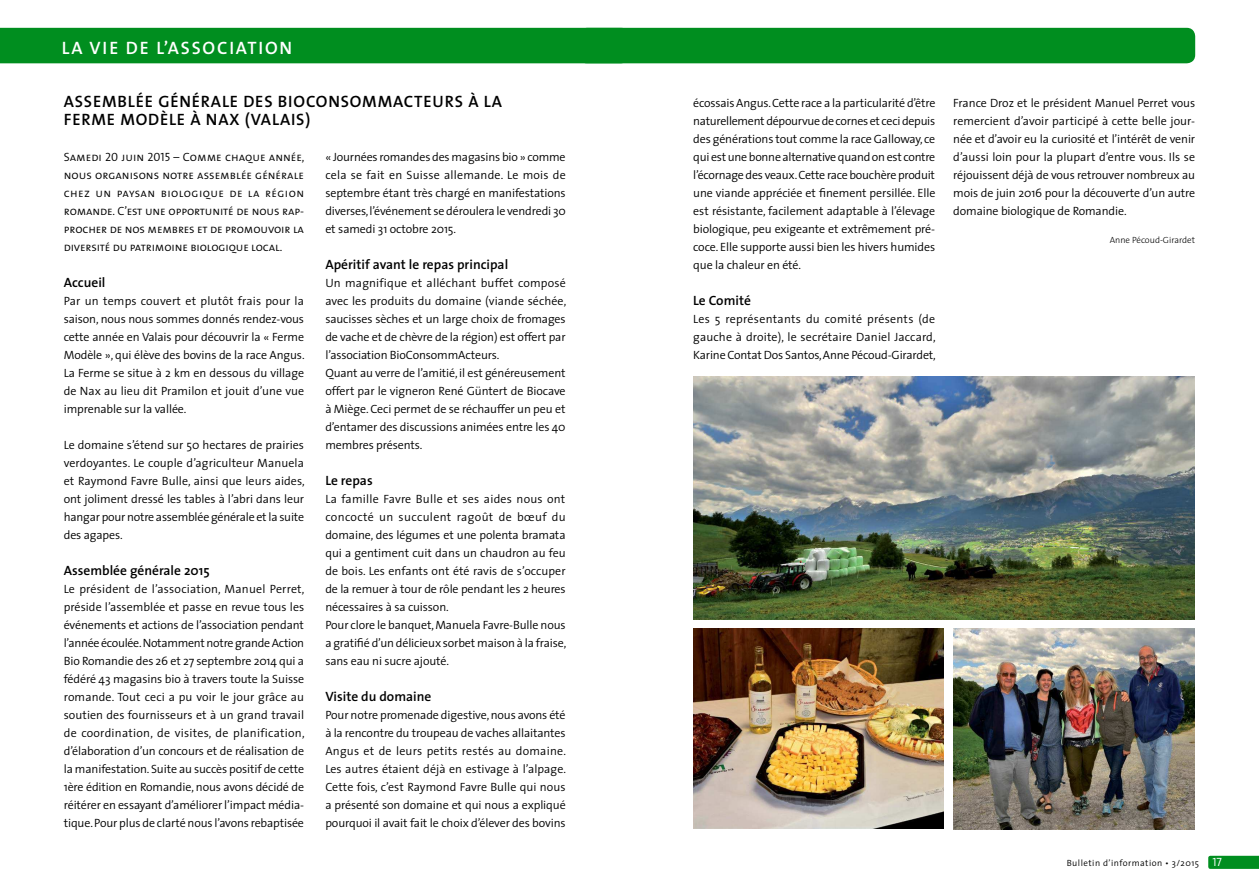
<style>
.page{position:relative;width:1259px;height:893px;background:#fff}
.page>*{position:absolute;margin:0;border:0;box-sizing:border-box;transform-origin:0 0}
.t1{font:18px "The Sans Semi Bold Caps";letter-spacing:.1em;color:#fff}
.t2{font:600 16.5px/18px "The Sans";letter-spacing:.05em;color:#000}
.t3{font:600 13.5px "The Sans";color:#000}
.t4{font:300 12px/18px "The Sans";letter-spacing:-.01em;color:#000;text-align:justify}
.t5{font:12px/18px "The Sans Semi Light Caps";letter-spacing:-.01em;color:#000;text-align:justify}
.t6{font:300 9px "The Sans";letter-spacing:.05em;color:#000}
.t7{font:300 9px "The Sans";color:#000}
.s1{font-family:"The Sans Semi Light Caps";font-weight:400;font-size:12px;color:#fff}
</style>
<div class="page">
<svg style="left:1208px;top:856px;width:51px;height:13px"></svg>
<div style="left:0;top:28px;width:1195px;height:35px;background:#008e1f"></div>
<img style="left:693px;top:629px;width:250px;height:200px">
<img style="left:953px;top:629px;width:241px;height:200px">
<img style="left:693px;top:377px;width:501px;height:243px">
<h1 class="t1" style="left:62px;top:40px;width:232px">LA VIE DE L’ASSOCIATION</h1>
<h2 class="t2" style="left:64px;top:93px;width:440px">ASSEMBLÉE GÉNÉRALE DES BIOCONSOMMACTEURS À LA<br>FERME MODÈLE À NAX (VALAIS)</h2>
<p class="t4" style="left:693px;top:94px;width:244px">écossais Angus. Cette race a la particularité d’être naturellement dépourvue de cornes et ceci depuis des générations tout comme la race Galloway, ce qui est une bonne alternative quand on est contre l’écornage des veaux. Cette race bouchère produit une viande appréciée et finement persillée. Elle est résistante, facilement adaptable à l’élevage biologique, peu exigeante et extrêmement pré&shy;coce. Elle supporte aussi bien les hivers humides que la chaleur en été.</p>
<p class="t3" style="left:693px;top:294px;width:59px">Le Comité</p>
<p class="t4" style="left:693px;top:310px;width:244px">Les 5 représentants du comité présents (de gauche à droite), le secrétaire Daniel Jaccard, Karine Contat Dos Santos, Anne Pécoud-Girardet,</p>
<p class="t5" style="left:64px;top:148px;width:242px">Samedi 20 juin 2015 – Comme chaque année, nous organisons notre assemblée générale chez un paysan biologique de la région romande. C’est une opportunité de nous rap&shy;procher de nos membres et de promouvoir la diversité du patrimoine biologique local.</p>
<p class="t3" style="left:64px;top:276px;width:43px">Accueil</p>
<p class="t4" style="left:64px;top:292px;width:242px">Par un temps couvert et plutôt frais pour la saison, nous nous sommes donnés rendez-vous cette année en Valais pour découvrir la « Ferme Modèle », qui élève des bovins de la race Angus.<br>La Ferme se situe à 2 km en dessous du village de Nax au lieu dit Pramilon et jouit d’une vue imprenable sur la vallée.</p>
<p class="t4" style="left:64px;top:436px;width:242px">Le domaine s’étend sur 50 hectares de prairies verdoyantes. Le couple d’agriculteur Manuela et Raymond Favre Bulle, ainsi que leurs aides, ont joliment dressé les tables à l’abri dans leur hangar pour notre assemblée générale et la suite des agapes.</p>
<p class="t3" style="left:64px;top:564px;width:147px">Assemblée générale 2015</p>
<p class="t4" style="left:64px;top:580px;width:242px">Le président de l’association, Manuel Perret, préside l’assemblée et passe en revue tous les événements et actions de l’association pendant l’année écoulée. Notamment notre grande Action Bio Romandie des 26 et 27 septembre 2014 qui a fédéré 43 magasins bio à travers toute la Suisse romande. Tout ceci a pu voir le jour grâce au soutien des fournisseurs et à un grand travail de coordination, de visites, de planification, d’élaboration d’un concours et de réalisation de la manifestation. Suite au succès positif de cette 1ère édition en Romandie, nous avons décidé de réitérer en essayant d’améliorer l’impact média&shy;tique. Pour plus de clarté nous l’avons rebaptisée</p>
<p class="t4" style="left:325px;top:148px;width:242px">« Journées romandes des magasins bio » comme cela se fait en Suisse allemande. Le mois de septembre étant très chargé en manifestations diverses, l’événement se déroulera le vendredi 30 et samedi 31 octobre 2015.</p>
<p class="t3" style="left:325px;top:258px;width:184px">Apéritif avant le repas principal</p>
<p class="t4" style="left:325px;top:274px;width:242px;text-align:left">Un magnifique et alléchant buffet composé avec les produits du domaine (viande séchée, saucisses sèches et un large choix de fromages de vache et de chèvre de la région) est offert par l’association BioConsommActeurs.<br>Quant au verre de l’amitié, il est généreusement offert par le vigneron René Güntert de Biocave à Miège. Ceci permet de se réchauffer un peu et d’entamer des discussions animées entre les 40 membres présents.</p>
<p class="t3" style="left:325px;top:474px;width:49px">Le repas</p>
<p class="t4" style="left:325px;top:490px;width:242px;text-align:left">La famille Favre Bulle et ses aides nous ont concocté un succulent ragoût de bœuf du domaine, des légumes et une polenta bramata qui a gentiment cuit dans un chaudron au feu de bois. Les enfants ont été ravis de s’occuper de la remuer à tour de rôle pendant les 2 heures nécessaires à sa cuisson.<br>Pour clore le banquet, Manuela Favre-Bulle nous a gratifié d’un délicieux sorbet maison à la fraise, sans eau ni sucre ajouté.</p>
<p class="t3" style="left:325px;top:690px;width:108px">Visite du domaine</p>
<p class="t4" style="left:325px;top:706px;width:242px">Pour notre promenade digestive, nous avons été à la rencontre du troupeau de vaches allaitantes Angus et de leurs petits restés au domaine.<br>Les autres étaient déjà en estivage à l’alpage.<br>Cette fois, c’est Raymond Favre Bulle qui nous a présenté son domaine et qui nous a expliqué pourquoi il avait fait le choix d’élever des bovins</p>
<p class="t4" style="left:953px;top:94px;width:243px">France Droz et le président Manuel Perret vous remercient d’avoir participé à cette belle jour&shy;née et d’avoir eu la curiosité et l’intérêt de venir d’aussi loin pour la plupart d’entre vous. Ils se réjouissent déjà de vous retrouver nombreux au mois de juin 2016 pour la découverte d’un autre domaine biologique de Romandie.</p>
<p class="t7" style="left:1109px;top:236px;width:87px">Anne Pécoud-Girardet</p>
<p class="t6" style="left:1066px;top:859px;width:157px">Bulletin d’information • 3/2015 <span class="s1">17</span></p>
</div>
